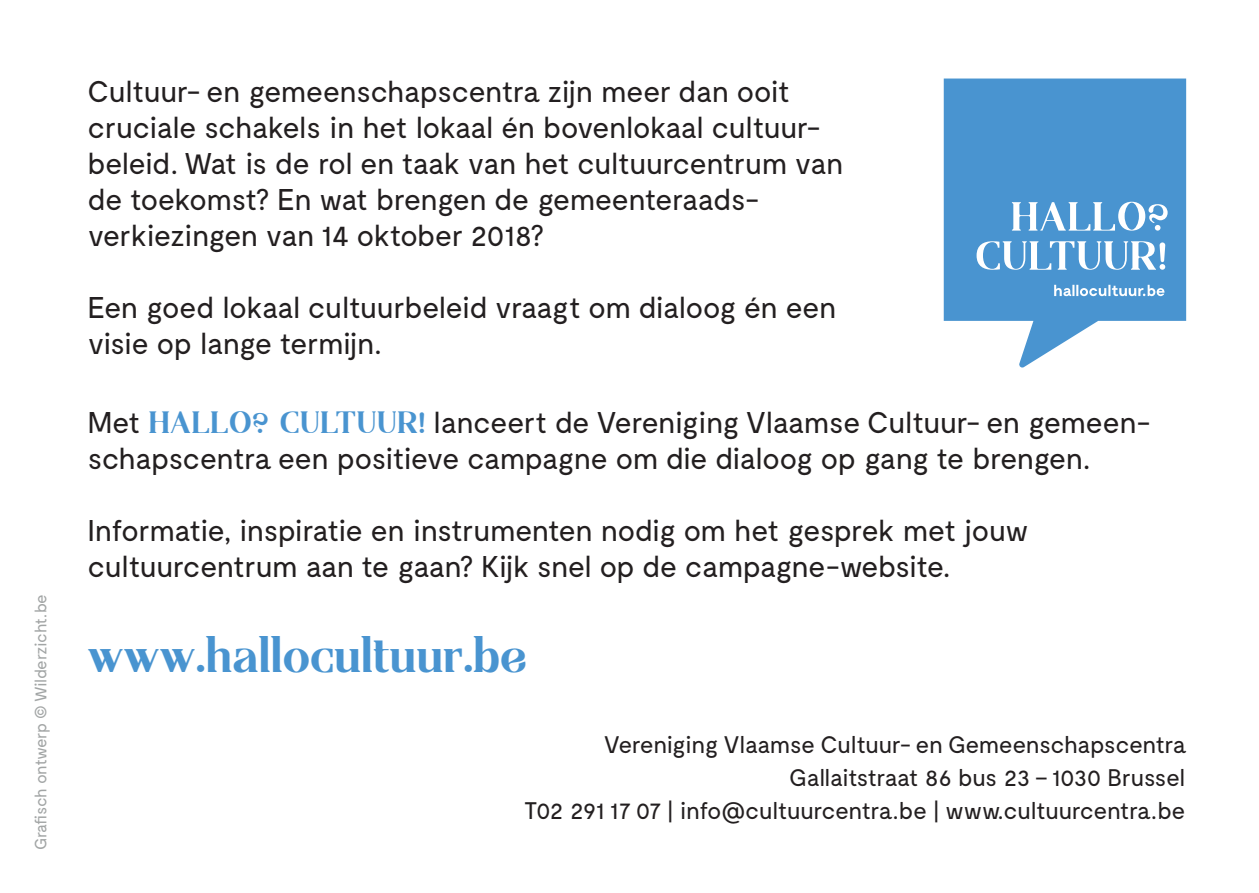
<style>
.page{position:relative;width:1259px;height:893px;background:#fff}
.page>*{position:absolute;margin:0;border:0;box-sizing:border-box;transform-origin:0 0}
.t1{font:45px "Agne";color:#4994d0}
.t2{font:30px/36px "Moderat";letter-spacing:-.025em;color:#231f20}
.t3{font:24px/33px "Moderat";letter-spacing:-.025em;color:#231f20;text-align:right}
.t4{font:16.5px "Moderat";letter-spacing:-.025em;color:#a2a5a5}
.s1{font-family:"Agne";font-size:27px;color:#4994d0}
</style>
<div class="page">
<svg style="left:943px;top:79px;width:243px;height:288px;fill:#4994d0"></svg>
<p class="t4" style="left:31px;top:850px;width:258px;rotate:-90deg">Grafisch ontwerp © Wilderzicht.be</p>
<p class="t2" style="left:87px;top:74px;width:757px">Cultuur- en gemeenschapscentra zijn meer dan ooit cruciale schakels in het lokaal én bovenlokaal cultuur&shy;beleid. Wat is de rol en taak van het cultuurcentrum van de toekomst? En wat brengen de gemeenteraads&shy;verkiezingen van 14 oktober 2018?</p>
<p class="t2" style="left:87px;top:290px;width:750px">Een goed lokaal cultuurbeleid vraagt om dialoog én een visie op lange termijn.</p>
<p class="t2" style="left:87px;top:405px;width:1065px">Met <span class="s1">HALLO? CULTUUR!</span> lanceert de Vereniging Vlaamse Cultuur- en gemeen&shy;schapscentra een positieve campagne om die dialoog op gang te brengen.</p>
<p class="t2" style="left:87px;top:513px;width:943px">Informatie, inspiratie en instrumenten nodig om het gesprek met jouw cultuurcentrum aan te gaan? Kijk snel op de campagne-website.</p>
<h1 class="t1" style="left:87px;top:622px;width:441px">www.hallocultuur.be</h1>
<p class="t3" style="left:524px;top:728px;width:664px">Vereniging Vlaamse Cultuur- en Gemeenschapscentra<br>Gallaitstraat 86 bus 23 – 1030 Brussel<br>T02 291 17 07 | info@cultuurcentra.be | www.cultuurcentra.be</p>
</div>
